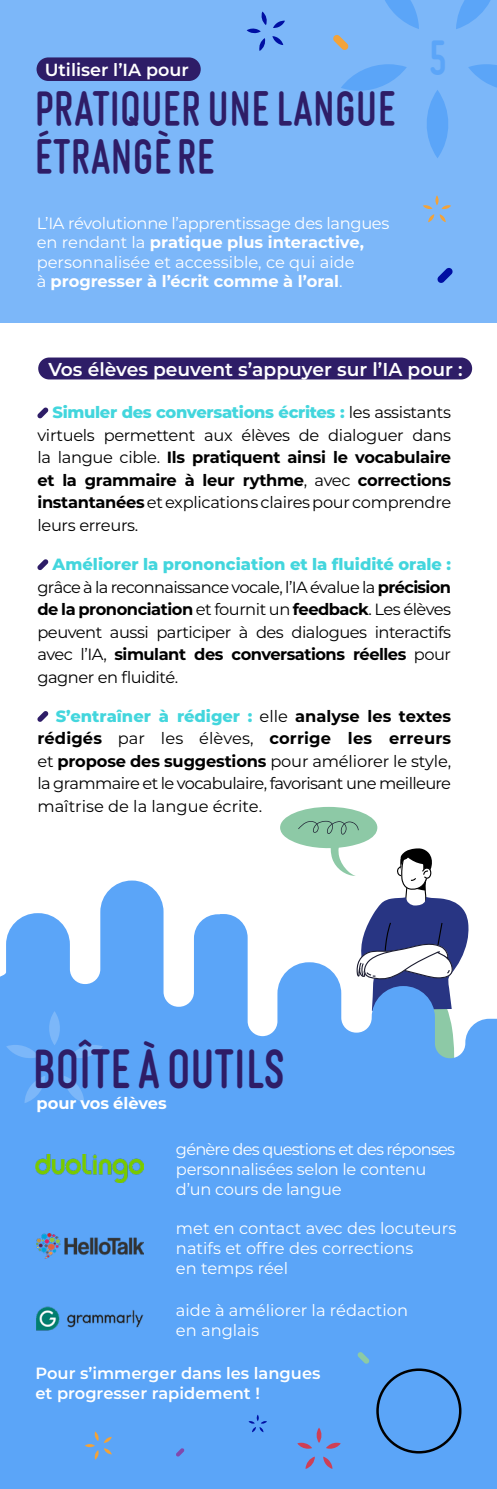
<style>
.page{position:relative;width:497px;height:1489px;background:#fff}
.page>*{position:absolute;margin:0;border:0;box-sizing:border-box;transform-origin:0 0}
.t1{font:900 49px "Leon Cond";color:#2e1d67;scale:.92 1}
.t2{font:900 43.5px/47.5px "Leon Cond";color:#2e1d67;scale:.92 1}
.t3{font:900 43.5px "Leon Cond";color:#5ba5f8;scale:.92 1}
.t4{font:600 18.75px "Montserrat";color:#fff}
.t5{font:600 17.5px "Montserrat";color:#fff}
.t6{font:16.25px/22.5px "Montserrat";letter-spacing:-.03em;color:#000;text-align:justify}
.t7{font:16.25px/20px "Montserrat";letter-spacing:-.015em;color:#fff}
.t8{font:600 16.25px/19.5px "Montserrat";color:#fff}
.t9{font:700 16.25px "Montserrat";color:#fff}
.s1{font-weight:700}
.s2{font-weight:800;color:#43d6dd}
</style>
<div class="page">
<svg style="left:280px;top:806px;width:152px;height:74px"></svg>
<div style="left:38px;top:357px;width:433px;height:22px;background:#2e1d67;border-radius:11px"></div>
<svg style="left:37px;top:407px;width:11px;height:11px"></svg>
<svg style="left:37px;top:559px;width:11px;height:11px"></svg>
<svg style="left:37px;top:711px;width:11px;height:11px"></svg>
<svg style="left:0;top:880px;width:496px;height:608px;background:#6faef5"></svg>
<div style="left:0;top:0;width:496px;height:323px;background:#7cb7f9"></div>
<svg style="left:427px;top:90px;width:21px;height:68px"></svg>
<svg style="left:385px;top:0;width:33px;height:29px"></svg>
<svg style="left:341px;top:64px;width:65px;height:27px"></svg>
<svg style="left:456px;top:0;width:35px;height:29px"></svg>
<svg style="left:468px;top:64px;width:28px;height:23px"></svg>
<svg style="left:47px;top:1011px;width:15px;height:34px"></svg>
<svg style="left:64px;top:1075px;width:20px;height:28px"></svg>
<svg style="left:70px;top:1044px;width:33px;height:14px"></svg>
<svg style="left:24px;top:1075px;width:21px;height:28px"></svg>
<svg style="left:6px;top:1044px;width:33px;height:14px"></svg>
<svg style="left:104px;top:1436px;width:8px;height:6px"></svg>
<svg style="left:104px;top:1448px;width:8px;height:6px"></svg>
<svg style="left:85px;top:1431px;width:13px;height:28px"></svg>
<svg style="left:175px;top:1447px;width:9px;height:9px"></svg>
<svg style="left:357px;top:1351px;width:12px;height:12px"></svg>
<svg style="left:323px;top:1456px;width:9px;height:12px"></svg>
<svg style="left:305px;top:1456px;width:9px;height:12px"></svg>
<svg style="left:297px;top:1427px;width:43px;height:21px"></svg>
<svg style="left:248px;top:1414px;width:19px;height:18px"></svg>
<svg style="left:246px;top:12px;width:38px;height:39px"></svg>
<svg style="left:423px;top:195px;width:27px;height:27px"></svg>
<svg style="left:333px;top:35px;width:15px;height:15px"></svg>
<svg style="left:437px;top:268px;width:15px;height:15px"></svg>
<div style="left:36px;top:57px;width:164px;height:24px;background:#2e1d67;border-radius:12px"></div>
<img style="left:35px;top:1154px;width:108px;height:28px">
<img style="left:36px;top:1233px;width:107px;height:24px">
<img style="left:36px;top:1303px;width:107px;height:29px">
<div style="left:376px;top:1368px;width:85px;height:85px;border:2px solid #000;border-radius:50%"></div>
<p class="t5" style="left:45px;top:57px;width:145px">Utiliser l’IA pour</p>
<h2 class="t2" style="left:34px;top:85px;width:393px">PRATIQUER UNE LANGUE<br>ÉTRANGÈRE</h2>
<p class="t7" style="left:37px;top:213px;width:354px">L’IA révolutionne l’apprentissage des langues en rendant la <span class="s1">pratique plus interactive, </span>personnalisée et accessible, ce qui aide<br>à <span class="s1">progresser à l’écrit comme à l’oral</span>.</p>
<h2 class="t3" style="left:429px;top:30px;width:20px">5</h2>
<p class="t4" style="left:48px;top:355px;width:415px">Vos élèves peuvent s’appuyer sur l’IA pour :</p>
<p class="t6" style="left:37px;top:401px;width:414px;text-indent:15px"><span class="s2">Simuler des conversations écrites :</span> les assistants virtuels permettent aux élèves de dialoguer dans la langue cible. <span class="s1">Ils pratiquent ainsi le vocabulaire et la grammaire à leur rythme</span>, avec <span class="s1">corrections instantanées</span> et explications claires pour comprendre leurs erreurs.</p>
<p class="t6" style="left:37px;top:552px;width:414px;text-indent:15px"><span class="s2">Améliorer la prononciation et la fluidité orale : </span>grâce à la reconnaissance vocale, l’IA évalue la <span class="s1">précision de la prononciation</span> et fournit un <span class="s1">feedback</span>. Les élèves peuvent aussi participer à des dialogues interactifs avec l’IA, <span class="s1">simulant des conversations réelles</span> pour gagner en fluidité.</p>
<p class="t6" style="left:37px;top:704px;width:414px;text-indent:18px"><span class="s2">S’entraîner à rédiger :</span> elle <span class="s1">analyse les textes rédigés</span> par les élèves, <span class="s1">corrige les erreurs </span>et <span class="s1">propose des suggestions</span> pour améliorer le style, la grammaire et le vocabulaire, favorisant une meilleure maîtrise de la langue écrite.</p>
<h1 class="t1" style="left:33px;top:1038px;width:275px">BOÎTE À OUTILS</h1>
<p class="t9" style="left:36px;top:1091px;width:132px">pour vos élèves</p>
<p class="t7" style="left:176px;top:1138px;width:280px">génère des questions et des réponses personnalisées selon le contenu d’un cours de langue</p>
<p class="t7" style="left:176px;top:1217px;width:281px">met en contact avec des locuteurs natifs et offre des corrections<br>en temps réel</p>
<p class="t7" style="left:176px;top:1299px;width:233px">aide à améliorer la rédaction en anglais</p>
<p class="t8" style="left:35px;top:1362px;width:286px">Pour s’immerger dans les langues et progresser rapidement !</p>
</div>
